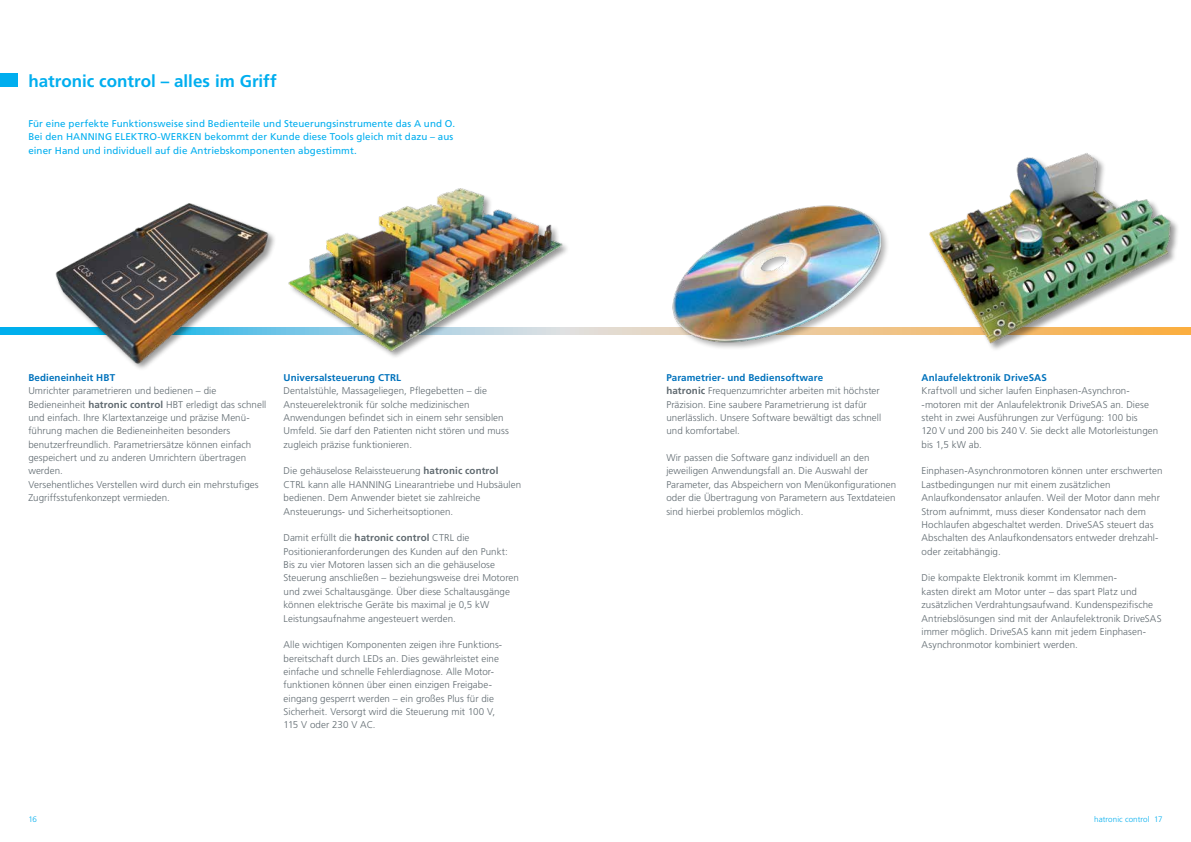
<style>
.page{position:relative;width:1191px;height:842px;background:#fff}
.page>*{position:absolute;margin:0;border:0;box-sizing:border-box;transform-origin:0 0}
.t1{font:700 17px "Frutiger LT Pro";color:#00aeef}
.t2{font:300 9.8px/13.4px "Frutiger LT Pro";letter-spacing:.005em;color:#606a70}
.t3{font:9.8px/13.4px "Frutiger LT Pro";letter-spacing:.01em;color:#00aeef}
.t4{font:700 9.8px "Frutiger LT Pro";letter-spacing:.01em;color:#0072bc}
.t5{font:300 8px "Frutiger LT Pro";letter-spacing:.005em;color:#00aeef}
.s1{font-weight:700}
.s2{font-weight:700;color:#0072bc}
</style>
<div class="page">
<svg style="left:0;top:327px;width:1191px;height:7px"></svg>
<img style="left:651px;top:205px;width:245px;height:143px">
<img style="left:921px;top:153px;width:258px;height:197px">
<img style="left:277px;top:188px;width:334px;height:169px">
<div style="left:55px;top:202px;width:222px;height:169px;background:#fff"></div>
<img style="left:50px;top:203px;width:222px;height:164px">
<div style="left:0;top:74px;width:17px;height:13px;background:#00aeef"></div>
<h1 class="t1" style="left:28px;top:71px;width:250px">hatronic control – alles im Griff</h1>
<p class="t3" style="left:28px;top:117px;width:428px">Für eine perfekte Funktionsweise sind Bedienteile und Steuerungsinstrumente das A und O.<br>Bei den HANNING ELEKTRO-WERKEN bekommt der Kunde diese Tools gleich mit dazu – aus einer Hand und individuell auf die Antriebskomponenten abgestimmt.</p>
<p class="t4" style="left:28px;top:372px;width:88px">Bedieneinheit HBT</p>
<p class="t2" style="left:28px;top:384px;width:239px">Umrichter parametrieren und bedienen – die Bedieneinheit <span class="s1">hatronic control</span> HBT erledigt das schnell und einfach. Ihre Klartextanzeige und präzise Menü&shy;führung machen die Bedieneinheiten besonders benutzerfreundlich. Parametriersätze können einfach gespeichert und zu anderen Umrichtern übertragen werden.<br>Versehentliches Verstellen wird durch ein mehrstufiges Zugriffsstufenkonzept vermieden.</p>
<p class="t4" style="left:283px;top:372px;width:119px">Universalsteuerung CTRL</p>
<p class="t2" style="left:283px;top:384px;width:227px">Dentalstühle, Massageliegen, Pflegebetten – die Ansteuerelektronik für solche medizinischen Anwendungen befindet sich in einem sehr sensiblen Umfeld. Sie darf den Patienten nicht stören und muss zugleich präzise funktionieren.</p>
<p class="t2" style="left:283px;top:464px;width:239px">Die gehäuselose Relaissteuerung <span class="s1">hatronic control </span>CTRL kann alle HANNING Linearantriebe und Hubsäulen bedienen. Dem Anwender bietet sie zahlreiche Ansteuerungs- und Sicherheitsoptionen.</p>
<p class="t2" style="left:283px;top:531px;width:237px">Damit erfüllt die <span class="s1">hatronic control</span> CTRL die Positionieranforderungen des Kunden auf den Punkt:<br>Bis zu vier Motoren lassen sich an die gehäuselose Steuerung anschließen – beziehungsweise drei Motoren und zwei Schaltausgänge. Über diese Schaltausgänge können elektrische Geräte bis maximal je 0,5 kW Leistungsaufnahme angesteuert werden.</p>
<p class="t2" style="left:283px;top:638px;width:219px">Alle wichtigen Komponenten zeigen ihre Funktions&shy;bereitschaft durch LEDs an. Dies gewährleistet eine einfache und schnelle Fehlerdiagnose. Alle Motor&shy;funktionen können über einen einzigen Freigabe&shy;eingang gesperrt werden – ein großes Plus für die Sicherheit. Versorgt wird die Steuerung mit 100 V, 115 V oder 230 V AC.</p>
<p class="t2" style="left:666px;top:371px;width:216px"><span class="s2">Parametrier- und Bediensoftware<br></span><span class="s1">hatronic</span> Frequenzumrichter arbeiten mit höchster Präzision. Eine saubere Parametrierung ist dafür unerlässlich. Unsere Software bewältigt das schnell und komfortabel.</p>
<p class="t2" style="left:666px;top:451px;width:231px">Wir passen die Software ganz individuell an den jeweiligen Anwendungsfall an. Die Auswahl der Parameter, das Abspeichern von Menükonfigurationen oder die Übertragung von Parametern aus Textdateien sind hierbei problemlos möglich.</p>
<p class="t4" style="left:921px;top:372px;width:127px">Anlaufelektronik DriveSAS</p>
<p class="t2" style="left:921px;top:384px;width:238px">Kraftvoll und sicher laufen Einphasen-Asynchron--motoren mit der Anlaufelektronik DriveSAS an. Diese steht in zwei Ausführungen zur Verfügung: 100 bis<br>120 V und 200 bis 240 V. Sie deckt alle Motorleistungen bis 1,5 kW ab.</p>
<p class="t2" style="left:921px;top:464px;width:242px">Einphasen-Asynchronmotoren können unter erschwerten Lastbedingungen nur mit einem zusätzlichen Anlaufkondensator anlaufen. Weil der Motor dann mehr Strom aufnimmt, muss dieser Kondensator nach dem Hochlaufen abgeschaltet werden. DriveSAS steuert das Abschalten des Anlaufkondensators entweder drehzahl&shy;oder zeitabhängig.</p>
<p class="t2" style="left:921px;top:571px;width:241px">Die kompakte Elektronik kommt im Klemmen-<br>kasten direkt am Motor unter – das spart Platz und zusätzlichen Verdrahtungsaufwand. Kundenspezifische Antriebslösungen sind mit der Anlaufelektronik DriveSAS immer möglich. DriveSAS kann mit jedem Einphasen-Asynchronmotor kombiniert werden.</p>
<p class="t5" style="left:28px;top:814px;width:10px">16</p>
<p class="t5" style="left:1094px;top:814px;width:70px">hatronic control 17</p>
</div>
